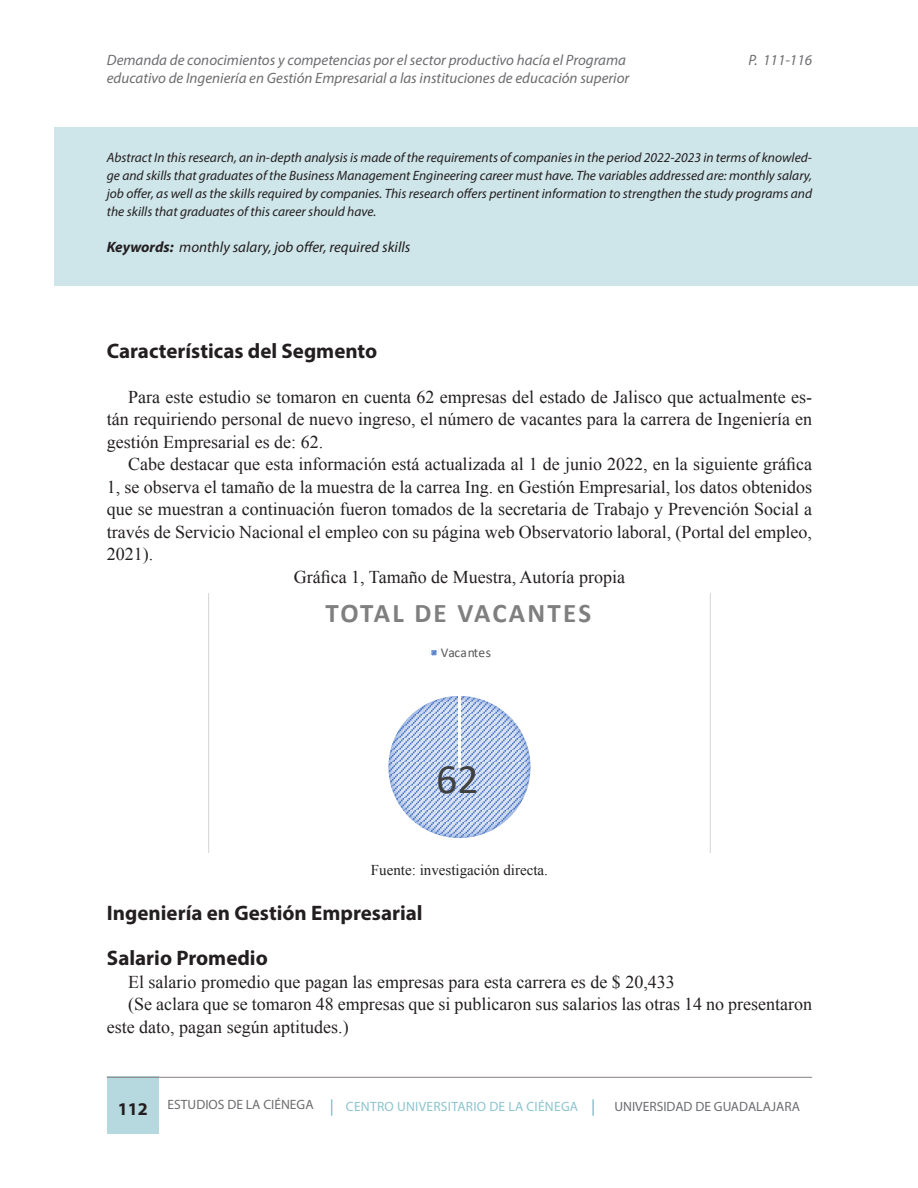
<style>
.page{position:relative;width:918px;height:1188px;background:#fff}
.page>*{position:absolute;margin:0;border:0;box-sizing:border-box;transform-origin:0 0}
.t1{font:42px "Calibri";color:#404040}
.t2{font:700 27px "Calibri";letter-spacing:.08em;color:#7f7f7f}
.Subtítulo_subtitulo_artículo{font:700 21px "Myriad Pro";color:#231f20}
.Texto_artículo{font:18px/22.5px "Times New Roman";color:#231f20;text-align:justify}
.Título_tabla{font:18px "Times New Roman";color:#231f20}
.t3{font:italic 15px/18px "Myriad Pro";color:#6c6d70}
.Abstract{font:italic 15px "Myriad Pro";color:#231f20}
.Fuente_tabla{font:15px "Times New Roman";color:#231f20}
.Abstract-2{font:italic 13.5px/18px "Myriad Pro";color:#231f20;text-align:justify}
.t4{font:13.5px "Myriad Pro";color:#6c6d70}
.t5{font:13.5px "Myriad Pro";letter-spacing:.02em;color:#8dc4ce}
.t6{font:13.5px "Calibri";color:#595959}
.s1{font-weight:700}
.s2{font-weight:700;font-size:18px;color:#231f20}
</style>
<div class="page">
<div style="left:107px;top:1077px;width:52px;height:57px;background:#b6d9df"></div>
<hr style="left:107px;top:1077px;width:705px;height:1px;background:#867f7c">
<svg style="left:331px;top:1099px;width:1px;height:17px"></svg>
<svg style="left:592px;top:1099px;width:2px;height:17px"></svg>
<div style="left:54px;top:128px;width:864px;height:158px;background:#cee5e9"></div>
<svg style="left:208px;top:593px;width:503px;height:259px"></svg>
<p class="t3" style="left:107px;top:51px;width:524px">Demanda de conocimientos y competencias por el sector productivo hacía el Programa educativo de Ingeniería en Gestión Empresarial a las instituciones de educación superior</p>
<p class="t3" style="left:749px;top:51px;width:65px">P. 111-116</p>
<p class="Abstract-2" style="left:107px;top:148px;width:707px">Abstract In this research, an in-depth analysis is made of the requirements of companies in the period 2022-2023 in terms of knowled&shy;ge and skills that graduates of the Business Management Engineering career must have. The variables addressed are: monthly salary, job offer, as well as the skills required by companies. This research offers pertinent information to strengthen the study programs and the skills that graduates of this career should have.</p>
<p class="Abstract" style="left:107px;top:238px;width:305px"><span class="s1">Keywords:</span> monthly salary, job offer, required skills</p>
<p class="Subtítulo_subtitulo_artículo" style="left:107px;top:337px;width:272px">Características del Segmento</p>
<p class="Texto_artículo" style="left:107px;top:385px;width:707px;text-indent:21px">Para este estudio se tomaron en cuenta 62 empresas del estado de Jalisco que actualmente es&shy;tán requiriendo personal de nuevo ingreso, el número de vacantes para la carrera de Ingeniería en gestión Empresarial es de: 62.</p>
<p class="Texto_artículo" style="left:107px;top:453px;width:707px;text-indent:21px">Cabe destacar que esta información está actualizada al 1 de junio 2022, en la siguiente gráfica 1, se observa el tamaño de la muestra de la carrea Ing. en Gestión Empresarial, los datos obtenidos que se muestran a continuación fueron tomados de la secretaria de Trabajo y Prevención Social a través de Servicio Nacional el empleo con su página web Observatorio laboral, (Portal del empleo, 2021).</p>
<p class="Título_tabla" style="left:294px;top:564px;width:333px">Gráfica 1, Tamaño de Muestra, Autoría propia</p>
<p class="t2" style="left:325px;top:594px;width:267px">TOTAL DE VACANTES</p>
<p class="t6" style="left:441px;top:643px;width:52px">Vacantes</p>
<p class="t1" style="left:436px;top:750px;width:44px">62</p>
<p class="Fuente_tabla" style="left:371px;top:860px;width:179px">Fuente: investigación directa.</p>
<p class="Subtítulo_subtitulo_artículo" style="left:107px;top:899px;width:317px">Ingeniería en Gestión Empresarial</p>
<p class="Subtítulo_subtitulo_artículo" style="left:107px;top:944px;width:163px">Salario Promedio</p>
<p class="Texto_artículo" style="left:128px;top:970px;width:548px">El salario promedio que pagan las empresas para esta carrera es de $ 20,433</p>
<p class="Texto_artículo" style="left:107px;top:993px;width:707px;text-indent:21px">(Se aclara que se tomaron 48 empresas que si publicaron sus salarios las otras 14 no presentaron este dato, pagan según aptitudes.)</p>
<p class="t4" style="left:118px;top:1097px;width:197px"><span class="s2">112</span> ESTUDIOS DE LA CIÉNEGA</p>
<p class="t5" style="left:346px;top:1099px;width:234px">CENTRO UNIVERSITARIO DE LA CIÉNEGA</p>
<p class="t4" style="left:614px;top:1099px;width:187px">UNIVERSIDAD DE GUADALAJARA</p>
</div>
